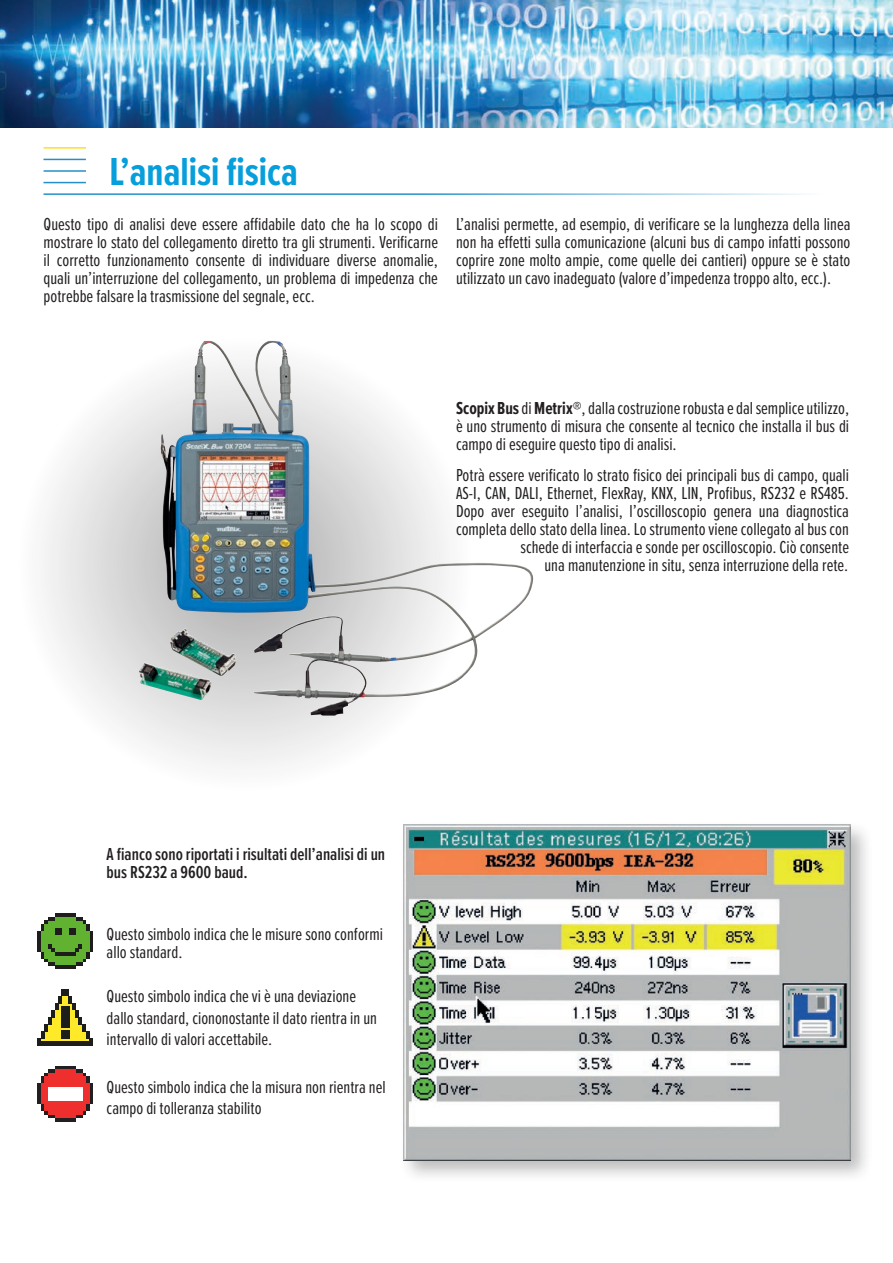
<style>
.page{position:relative;width:893px;height:1263px;background:#fff}
.page>*{position:absolute;margin:0;border:0;box-sizing:border-box;transform-origin:0 0}
.t1{font:700 40.5px "Proxima Nova Ex Cn";color:#069edb}
.t2{font:18px/18px "Proxima Nova Ex Cn";color:#231f20;text-align:justify}
.t3{font:600 18px/18px "Proxima Nova Ex Cn";color:#231f20}
.s1{font-weight:700}
</style>
<div class="page">
<img style="left:0;top:0;width:893px;height:127px">
<hr style="left:43px;top:193px;width:785px;height:2px;background:#2590c8">
<hr style="left:43px;top:182px;width:43px;height:1px;background:#2590c8">
<hr style="left:43px;top:159px;width:43px;height:1px;background:#2590c8">
<hr style="left:44px;top:170px;width:42px;height:2px;background:#2590c8">
<hr style="left:44px;top:147px;width:42px;height:2px;background:#ffe01b">
<svg style="left:17px;top:337px;width:455px;height:454px"></svg>
<img style="left:160px;top:341px;width:312px;height:317px">
<div style="left:399px;top:820px;width:474px;height:363px;background:#231f20;opacity:.3"></div>
<img style="left:404px;top:825px;width:446px;height:335px">
<div style="left:38px;top:931px;width:55px;height:20px;background:linear-gradient(to bottom,#1d1d1b,#1d1d1b)"></div>
<svg style="left:41px;top:924px;width:48px;height:34px"></svg>
<div style="left:55px;top:913px;width:20px;height:56px;background:#1d1d1b"></div>
<div style="left:48px;top:917px;width:34px;height:48px;background:#1d1d1b"></div>
<svg style="left:45px;top:920px;width:41px;height:42px"></svg>
<div style="left:41px;top:931px;width:48px;height:20px;background:#61b231"></div>
<div style="left:55px;top:917px;width:20px;height:48px;background:#61b231"></div>
<div style="left:48px;top:921px;width:34px;height:40px;background:#61b231"></div>
<div style="left:45px;top:924px;width:41px;height:34px;background:#61b231"></div>
<svg style="left:55px;top:928px;width:6px;height:6px"></svg>
<svg style="left:69px;top:928px;width:6px;height:6px"></svg>
<hr style="left:55px;top:952px;width:20px;height:3px;background:#1d1d1b">
<svg style="left:48px;top:944px;width:7px;height:8px"></svg>
<svg style="left:75px;top:944px;width:7px;height:8px"></svg>
<svg style="left:38px;top:1083px;width:55px;height:21px"></svg>
<div style="left:41px;top:1076px;width:48px;height:35px;background:#231f20"></div>
<div style="left:44px;top:1073px;width:42px;height:42px;background:#231f20"></div>
<svg style="left:55px;top:1066px;width:21px;height:55px"></svg>
<div style="left:48px;top:1070px;width:35px;height:48px;background:#231f20"></div>
<div style="left:41px;top:1083px;width:48px;height:21px;background:#ee2f2d"></div>
<div style="left:44px;top:1076px;width:42px;height:35px;background:#ee2f2d"></div>
<div style="left:55px;top:1070px;width:21px;height:48px;background:#ee2f2d"></div>
<div style="left:48px;top:1073px;width:35px;height:42px;background:#ee2f2d"></div>
<div style="left:48px;top:1087px;width:35px;height:14px;background:#fff"></div>
<hr style="left:38px;top:1041px;width:55px;height:4px;background:#1d1d1b">
<svg style="left:38px;top:995px;width:55px;height:46px"></svg>
<div style="left:62px;top:989px;width:7px;height:7px;background:#1d1d1b"></div>
<h1 class="t1" style="left:109px;top:147px;width:190px">L’analisi fisica</h1>
<p class="t2" style="left:44px;top:216px;width:396px">Questo tipo di analisi deve essere affidabile dato che ha lo scopo di mostrare lo stato del collegamento diretto tra gli strumenti. Verificarne il corretto funzionamento consente di individuare diverse anomalie, quali un’interruzione del collegamento, un problema di impedenza che potrebbe falsare la trasmissione del segnale, ecc.</p>
<p class="t2" style="left:456px;top:216px;width:396px">L’analisi permette, ad esempio, di verificare se la lunghezza della linea non ha effetti sulla comunicazione (alcuni bus di campo infatti possono coprire zone molto ampie, come quelle dei cantieri) oppure se è stato utilizzato un cavo inadeguato (valore d’impedenza troppo alto, ecc.).</p>
<p class="t2" style="left:456px;top:399px;width:395px"><span class="s1">Scopix Bus</span> di <span class="s1">Metrix®</span>, dalla costruzione robusta e dal semplice utilizzo, è uno strumento di misura che consente al tecnico che installa il bus di campo di eseguire questo tipo di analisi.</p>
<p class="t2" style="left:456px;top:466px;width:395px;text-align:right">Potrà essere verificato lo strato fisico dei principali bus di campo, quali AS-I, CAN, DALI, Ethernet, FlexRay, KNX, LIN, Profibus, RS232 e RS485.<br>Dopo aver eseguito l’analisi, l’oscilloscopio genera una diagnostica completa dello stato della linea. Lo strumento viene collegato al bus con schede di interfaccia e sonde per oscilloscopio. Ciò consente<br>una manutenzione in situ, senza interruzione della rete.</p>
<p class="t3" style="left:107px;top:846px;width:280px">A fianco sono riportati i risultati dell’analisi di un bus RS232 a 9600 baud.</p>
<p class="t2" style="left:107px;top:925px;width:278px">Questo simbolo indica che le misure sono conformi allo standard.</p>
<p class="t2" style="left:107px;top:986px;width:272px;line-height:21.6px;text-align:left">Questo simbolo indica che vi è una deviazione dallo standard, ciononostante il dato rientra in un intervallo di valori accettabile.</p>
<p class="t2" style="left:107px;top:1076px;width:281px;line-height:21.6px">Questo simbolo indica che la misura non rientra nel campo di tolleranza stabilito</p>
</div>
